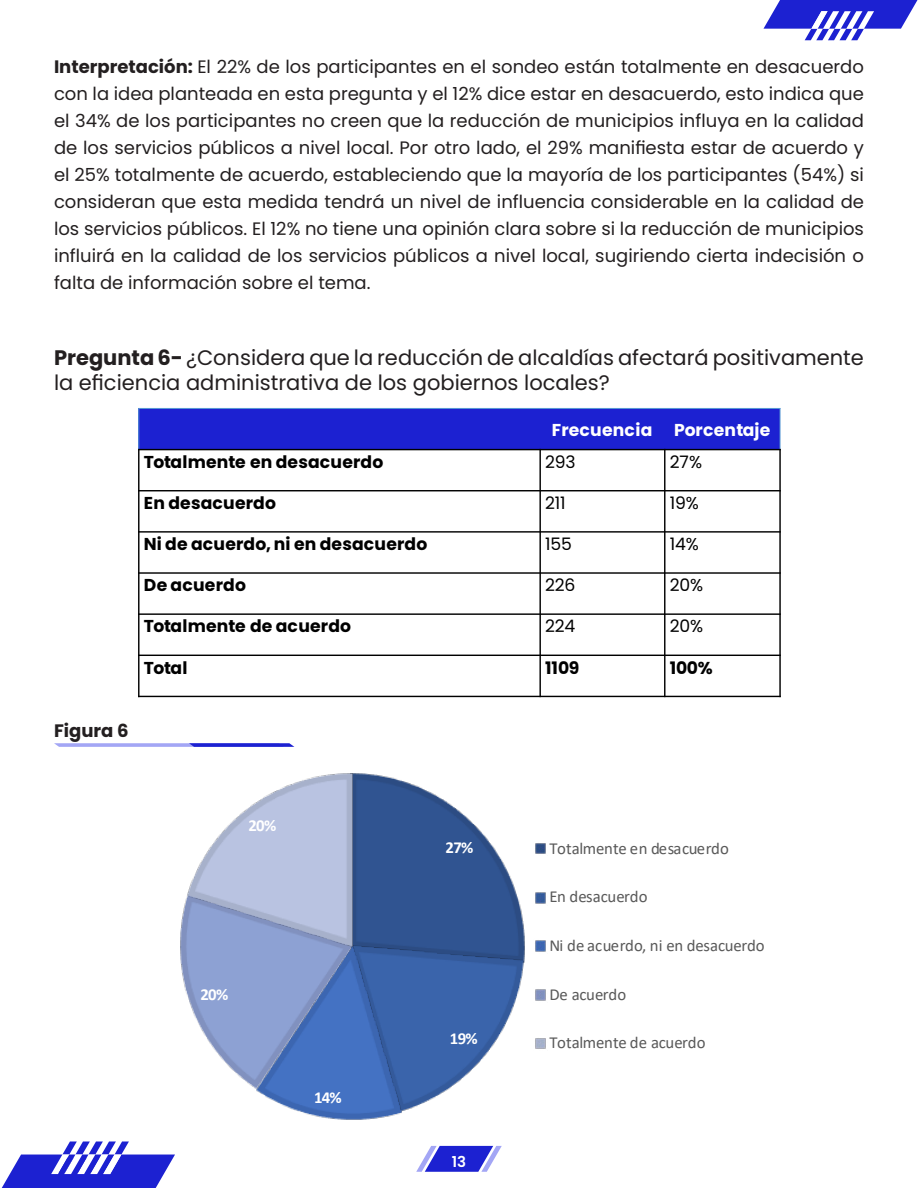
<style>
.page{position:relative;width:918px;height:1188px;background:#fff}
.page>*{position:absolute;margin:0;border:0;box-sizing:border-box;transform-origin:0 0}
.t1{font:21px/25.2px "Poppins";color:#231f20}
.t2{font:18px/27px "Poppins";color:#231f20;text-align:justify}
.t3{font:700 18px "Poppins";color:#231f20}
.t4{font:700 17.25px "Poppins";letter-spacing:.01em;color:#000}
.t5{font:17.25px "Poppins";letter-spacing:-.015em;color:#000}
.t6{font:700 17.25px "Poppins";letter-spacing:.01em;color:#fff}
.t7{font:16.8px "Calibri";letter-spacing:-.01em;color:#595959}
.t8{font:700 16.8px "Calibri";letter-spacing:-.04em;color:#fff}
.t9{font:600 15px "Poppins";color:#fff}
.s1{font-weight:700}
</style>
<div class="page">
<svg style="left:2px;top:1142px;width:173px;height:46px"></svg>
<svg style="left:764px;top:0;width:154px;height:40px"></svg>
<svg style="left:416px;top:1146px;width:86px;height:26px"></svg>
<div style="left:139px;top:408px;width:401px;height:42px;background:#1c21d1"></div>
<div style="left:540px;top:408px;width:125px;height:42px;background:#1c21d1"></div>
<div style="left:665px;top:408px;width:115px;height:42px;background:#1c21d1"></div>
<hr style="left:539px;top:449px;width:2px;height:248px;background:#000">
<hr style="left:664px;top:449px;width:1px;height:248px;background:#000">
<hr style="left:138px;top:449px;width:643px;height:1px;background:#000">
<hr style="left:138px;top:490px;width:643px;height:1px;background:#000">
<hr style="left:138px;top:531px;width:643px;height:2px;background:#000">
<hr style="left:138px;top:572px;width:643px;height:2px;background:#000">
<hr style="left:138px;top:613px;width:643px;height:2px;background:#000">
<hr style="left:138px;top:655px;width:643px;height:1px;background:#000">
<hr style="left:138px;top:408px;width:1px;height:41px;background:#5b9bd5">
<hr style="left:138px;top:449px;width:2px;height:248px;background:#000">
<hr style="left:780px;top:408px;width:1px;height:41px;background:#5b9bd5">
<hr style="left:779px;top:449px;width:2px;height:248px;background:#000">
<hr style="left:138px;top:408px;width:642px;height:1px;background:#5b9bd5">
<hr style="left:138px;top:696px;width:643px;height:1px;background:#000">
<img style="left:355px;top:773px;width:170px;height:170px">
<img style="left:404px;top:943px;width:121px;height:168px">
<img style="left:256px;top:943px;width:148px;height:177px">
<img style="left:180px;top:899px;width:175px;height:192px">
<img style="left:186px;top:773px;width:169px;height:176px">
<img style="left:535px;top:843px;width:11px;height:11px">
<img style="left:535px;top:892px;width:11px;height:12px">
<img style="left:535px;top:940px;width:11px;height:12px">
<img style="left:535px;top:989px;width:11px;height:12px">
<img style="left:535px;top:1038px;width:11px;height:11px">
<svg style="left:54px;top:743px;width:240px;height:4px"></svg>
<p class="t2" style="left:54px;top:53px;width:812px"><span class="s1">Interpretación:</span> El 22% de los participantes en el sondeo están totalmente en desacuerdo con la idea planteada en esta pregunta y el 12% dice estar en desacuerdo, esto indica que el 34% de los participantes no creen que la reducción de municipios influya en la calidad de los servicios públicos a nivel local. Por otro lado, el 29% manifiesta estar de acuerdo y el 25% totalmente de acuerdo, estableciendo que la mayoría de los participantes (54%) si consideran que esta medida tendrá un nivel de influencia considerable en la calidad de los servicios públicos. El 12% no tiene una opinión clara sobre si la reducción de municipios influirá en la calidad de los servicios públicos a nivel local, sugiriendo cierta indecisión o falta de información sobre el tema.</p>
<p class="t1" style="left:54px;top:345px;width:811px"><span class="s1">Pregunta 6-</span> ¿Considera que la reducción de alcaldías afectará positivamente la eficiencia administrativa de los gobiernos locales?</p>
<p class="t6" style="left:552px;top:420px;width:102px">Frecuencia</p>
<p class="t6" style="left:674px;top:420px;width:98px">Porcentaje</p>
<p class="t4" style="left:144px;top:452px;width:241px">Totalmente en desacuerdo</p>
<p class="t5" style="left:545px;top:452px;width:32px">293</p>
<p class="t5" style="left:670px;top:452px;width:34px">27%</p>
<p class="t4" style="left:144px;top:493px;width:134px">En desacuerdo</p>
<p class="t5" style="left:545px;top:493px;width:22px">211</p>
<p class="t5" style="left:670px;top:493px;width:31px">19%</p>
<p class="t4" style="left:144px;top:534px;width:285px">Ni de acuerdo,ni en desacuerdo</p>
<p class="t5" style="left:545px;top:534px;width:28px">155</p>
<p class="t5" style="left:670px;top:534px;width:31px">14%</p>
<p class="t4" style="left:144px;top:575px;width:104px">De acuerdo</p>
<p class="t5" style="left:545px;top:575px;width:32px">226</p>
<p class="t5" style="left:670px;top:575px;width:35px">20%</p>
<p class="t4" style="left:144px;top:616px;width:209px">Totalmente de acuerdo</p>
<p class="t5" style="left:545px;top:616px;width:32px">224</p>
<p class="t5" style="left:670px;top:616px;width:35px">20%</p>
<p class="t4" style="left:144px;top:658px;width:45px">Total</p>
<p class="t4" style="left:545px;top:658px;width:36px">1109</p>
<p class="t4" style="left:670px;top:658px;width:44px">100%</p>
<p class="t3" style="left:54px;top:720px;width:76px">Figura 6</p>
<p class="t8" style="left:248px;top:814px;width:29px">20%</p>
<p class="t8" style="left:200px;top:983px;width:29px">20%</p>
<p class="t8" style="left:314px;top:1085px;width:29px">14%</p>
<p class="t8" style="left:446px;top:835px;width:29px">27%</p>
<p class="t8" style="left:450px;top:1027px;width:29px">19%</p>
<p class="t9" style="left:452px;top:1153px;width:16px">13</p>
<p class="t7" style="left:549px;top:836px;width:181px">Totalmente en desacuerdo</p>
<p class="t7" style="left:549px;top:885px;width:100px">En desacuerdo</p>
<p class="t7" style="left:549px;top:934px;width:217px">Ni de acuerdo, ni en desacuerdo</p>
<p class="t7" style="left:549px;top:982px;width:79px">De acuerdo</p>
<p class="t7" style="left:549px;top:1031px;width:158px">Totalmente de acuerdo</p>
</div>
